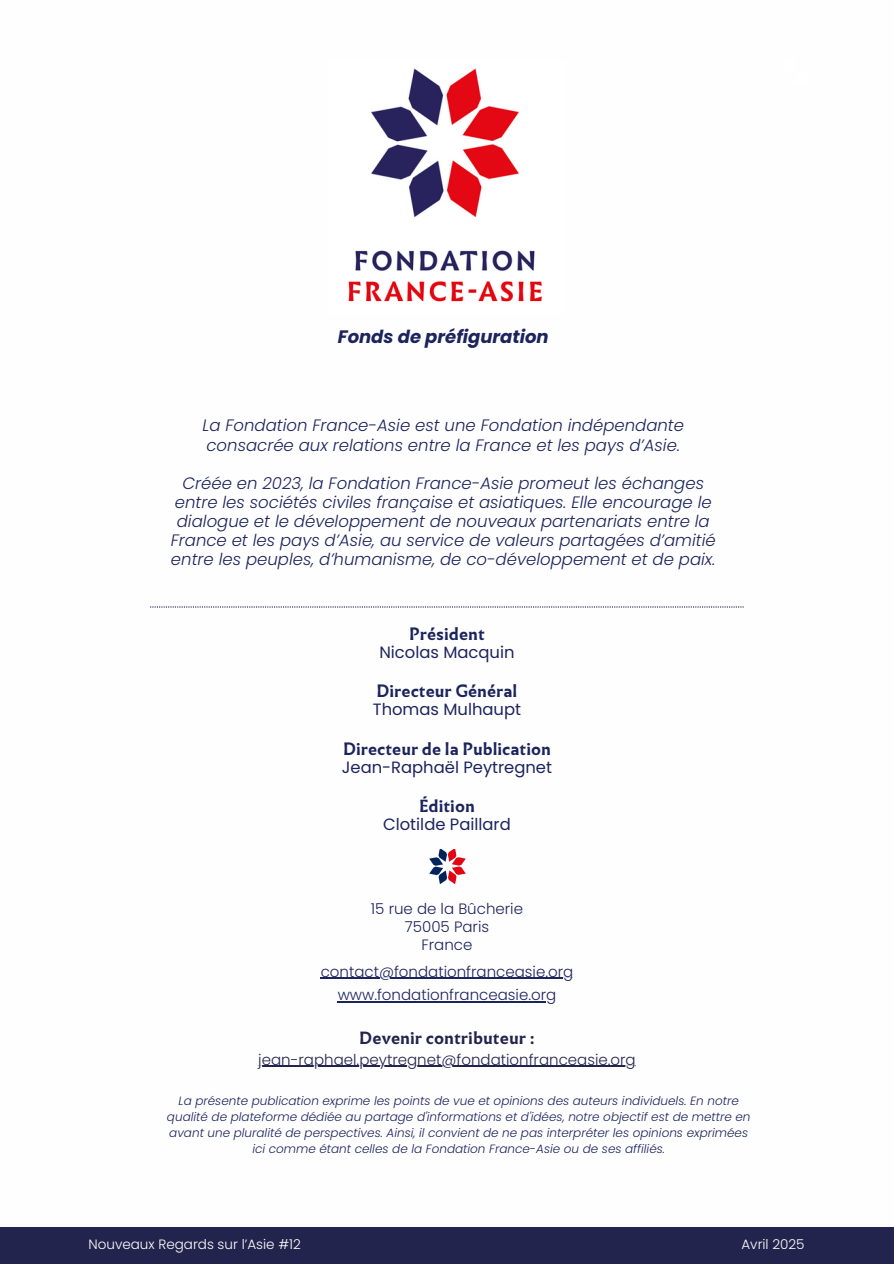
<style>
.page{position:relative;width:894px;height:1264px;background:#fff}
.page>*{position:absolute;margin:0;border:0;box-sizing:border-box;transform-origin:0 0}
.t1{font:italic 700 18px "Poppins";color:#1c245d}
.t2{font:italic 300 16.5px/19.2px "Poppins";color:#1c245d}
.t3{font:700 16.5px "Infini";color:#23244d}
.t4{font:700 16.35px/18px "Infini";color:#1c245d}
.t5{font:16.35px/18px "Poppins";color:#1c245d;text-align:center}
.t6{font:300 15px/18px "Poppins";color:#1c245d;text-align:center}
.t7{font:300 15px "Poppins";color:#23244d}
.t8{font:300 13.5px "Poppins";color:#fffeff}
.t9{font:italic 300 12px/16px "Poppins";color:#1c245d;text-align:center}
.s1{font-family:"Infini";font-weight:700}
.s2{font-family:"Poppins";font-weight:400}
</style>
<div class="page">
<div style="left:0;top:1227px;width:893px;height:36px;background:#23244d"></div>
<hr style="left:337px;top:1001px;width:219px;height:1px;background:#1c245d">
<img style="left:348px;top:68px;width:195px;height:234px">
<img style="left:429px;top:849px;width:37px;height:35px">
<hr style="left:320px;top:977px;width:253px;height:1px;background:#1c245d">
<svg style="left:150px;top:606px;width:593px;height:1px"></svg>
<hr style="left:258px;top:1065px;width:377px;height:1px;background:#23244d">
<h2 class="t1" style="left:338px;top:324px;width:212px">Fonds de préfiguration</h2>
<h2 class="t2" style="left:202px;top:416px;width:483px">La Fondation France-Asie est une Fondation indépendante consacrée aux relations entre la France et les pays d’Asie.</h2>
<p class="t2" style="left:171px;top:473px;width:546px;text-align:center">Créée en 2023, la Fondation France-Asie promeut les échanges entre les sociétés civiles française et asiatiques. Elle encourage le dialogue et le développement de nouveaux partenariats entre la France et les pays d’Asie, au service de valeurs partagées d’amitié entre les peuples, d’humanisme, de co-développement et de paix.</p>
<h2 class="t5" style="left:379px;top:625px;width:136px"><span class="s1">Président<br></span>Nicolas Macquin</h2>
<h2 class="t4" style="left:373px;top:682px;width:150px">Directeur Général<br><span class="s2">Thomas Mulhaupt</span></h2>
<h2 class="t4" style="left:342px;top:740px;width:212px">Directeur de la Publication<br><span class="s2">Jean-Raphaël Peytregnet</span></h2>
<h2 class="t5" style="left:383px;top:797px;width:129px"><span class="s1">Édition<br></span>Clotilde Paillard</h2>
<p class="t6" style="left:371px;top:899px;width:154px">15 rue de la Bûcherie<br>75005 Paris<br>France</p>
<p class="t6" style="left:320px;top:962px;width:254px">contact@fondationfranceasie.org</p>
<h1 class="t6" style="left:337px;top:985px;width:220px">www.fondationfranceasie.org</h1>
<h1 class="t3" style="left:359px;top:1025px;width:177px">Devenir contributeur :</h1>
<h3 class="t7" style="left:258px;top:1048px;width:379px">jean-raphael.peytregnet@fondationfranceasie.org</h3>
<h3 class="t9" style="left:167px;top:1093px;width:585px">La présente publication exprime les points de vue et opinions des auteurs individuels. En notre qualité de plateforme dédiée au partage d'informations et d'idées, notre objectif est de mettre en avant une pluralité de perspectives. Ainsi, il convient de ne pas interpréter les opinions exprimées ici comme étant celles de la Fondation France-Asie ou de ses affiliés.</h3>
<p class="t8" style="left:88px;top:1234px;width:214px">Nouveaux Regards sur l’Asie #12</p>
<h3 class="t8" style="left:741px;top:1235px;width:65px">Avril 2025</h3>
</div>
